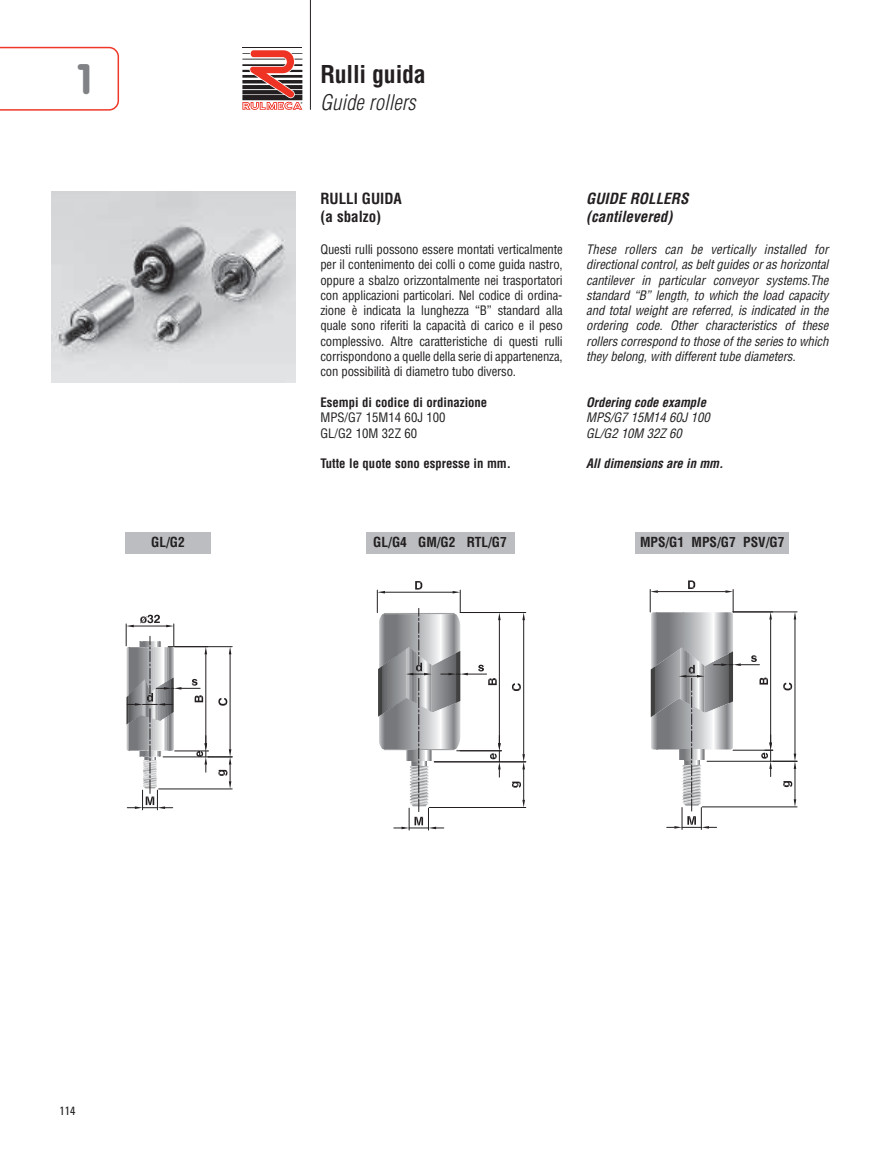
<style>
.page{position:relative;width:893px;height:1149px;background:#fff}
.page>*{position:absolute;margin:0;border:0;box-sizing:border-box;transform-origin:0 0}
.t1{font:700 42px "VAG Rounded";color:#808285}
.t2{font:700 condensed 24px "Helvetica";letter-spacing:-.01em;color:#231f20}
.t3{font:italic 300 condensed 21px "Helvetica";color:#231f20}
.t4{font:italic 700 condensed 15px/18px "Helvetica";color:#231f20}
.t5{font:700 condensed 15px/18px "Helvetica";color:#231f20}
.t6{font:700 condensed 13.5px "Helvetica";color:#231f20}
.t7{font:condensed 12.75px/15.3px "Helvetica";letter-spacing:-.015em;color:#231f20;text-align:justify}
.t8{font:italic condensed 12.75px/15.3px "Helvetica";letter-spacing:-.01em;color:#231f20;text-align:justify}
.t9{font:700 condensed 12.75px "Helvetica";color:#231f20}
.t10{font:italic 700 condensed 12.75px "Helvetica";letter-spacing:-.005em;color:#231f20}
.t11{font:condensed 12px "Univers";color:#231f20}
</style>
<div class="page">
<hr style="left:310px;top:0;width:1px;height:110px;background:#231f20">
<hr style="left:242px;top:47px;width:60px;height:1px;background:#231f20">
<svg style="left:242px;top:50px;width:60px;height:60px"></svg>
<svg style="left:0;top:47px;width:119px;height:64px"></svg>
<img style="left:51px;top:191px;width:245px;height:192px">
<svg style="left:650px;top:580px;width:147px;height:249px"></svg>
<svg style="left:377px;top:581px;width:149px;height:248px"></svg>
<svg style="left:126px;top:614px;width:106px;height:195px"></svg>
<div style="left:125px;top:531px;width:85px;height:22px;background:#bbbdc0"></div>
<div style="left:366px;top:531px;width:148px;height:22px;background:#bbbdc0"></div>
<div style="left:636px;top:531px;width:153px;height:22px;background:#bbbdc0"></div>
<h1 class="t1" style="left:77px;top:54px;width:17px">1</h1>
<h2 class="t2" style="left:320px;top:63px;width:107px">Rulli guida</h2>
<h3 class="t3" style="left:320px;top:92px;width:97px">Guide rollers</h3>
<p class="t5" style="left:320px;top:190px;width:83px">RULLI GUIDA (a sbalzo)</p>
<p class="t7" style="left:320px;top:242px;width:244px">Questi rulli possono essere montati verticalmente per il contenimento dei colli o come guida nastro, oppure a sbalzo orizzontalmente nei trasportatori con applicazioni particolari. Nel codice di ordina - zione è indicata la lunghezza “B” standard alla quale sono riferiti la capacità di carico e il peso complessivo. Altre caratteristiche di questi rulli corrispondono a quelle della serie di appartenenza, con possibilità di diametro tubo diverso.</p>
<p class="t9" style="left:320px;top:396px;width:168px">Esempi di codice di ordinazione</p>
<p class="t7" style="left:320px;top:410px;width:127px">MPS/G7 15M14 60J 100<br>GL/G2 10M 32Z 60</p>
<p class="t9" style="left:320px;top:457px;width:192px">Tutte le quote sono espresse in mm.</p>
<p class="t4" style="left:586px;top:190px;width:104px">GUIDE ROLLERS (cantilevered)</p>
<p class="t8" style="left:586px;top:242px;width:244px">These rollers can be vertically installed for directional control, as belt guides or as horizontal cantilever in particular conveyor systems.The standard “B” length, to which the load capacity and total weight are referred, is indicated in the ordering code. Other characteristics of these rollers correspond to those of the series to which they belong, with different tube diameters.</p>
<p class="t10" style="left:586px;top:396px;width:121px">Ordering code example</p>
<p class="t8" style="left:586px;top:410px;width:125px">MPS/G7 15M14 60J 100<br>GL/G2 10M 32Z 60</p>
<p class="t10" style="left:586px;top:457px;width:139px">All dimensions are in mm.</p>
<p class="t6" style="left:151px;top:535px;width:35px">GL/G2</p>
<p class="t6" style="left:373px;top:535px;width:135px">GL/G4 GM/G2 RTL/G7</p>
<p class="t6" style="left:640px;top:535px;width:146px">MPS/G1 MPS/G7 PSV/G7</p>
<p class="t11" style="left:60px;top:1102px;width:17px">114</p>
</div>
